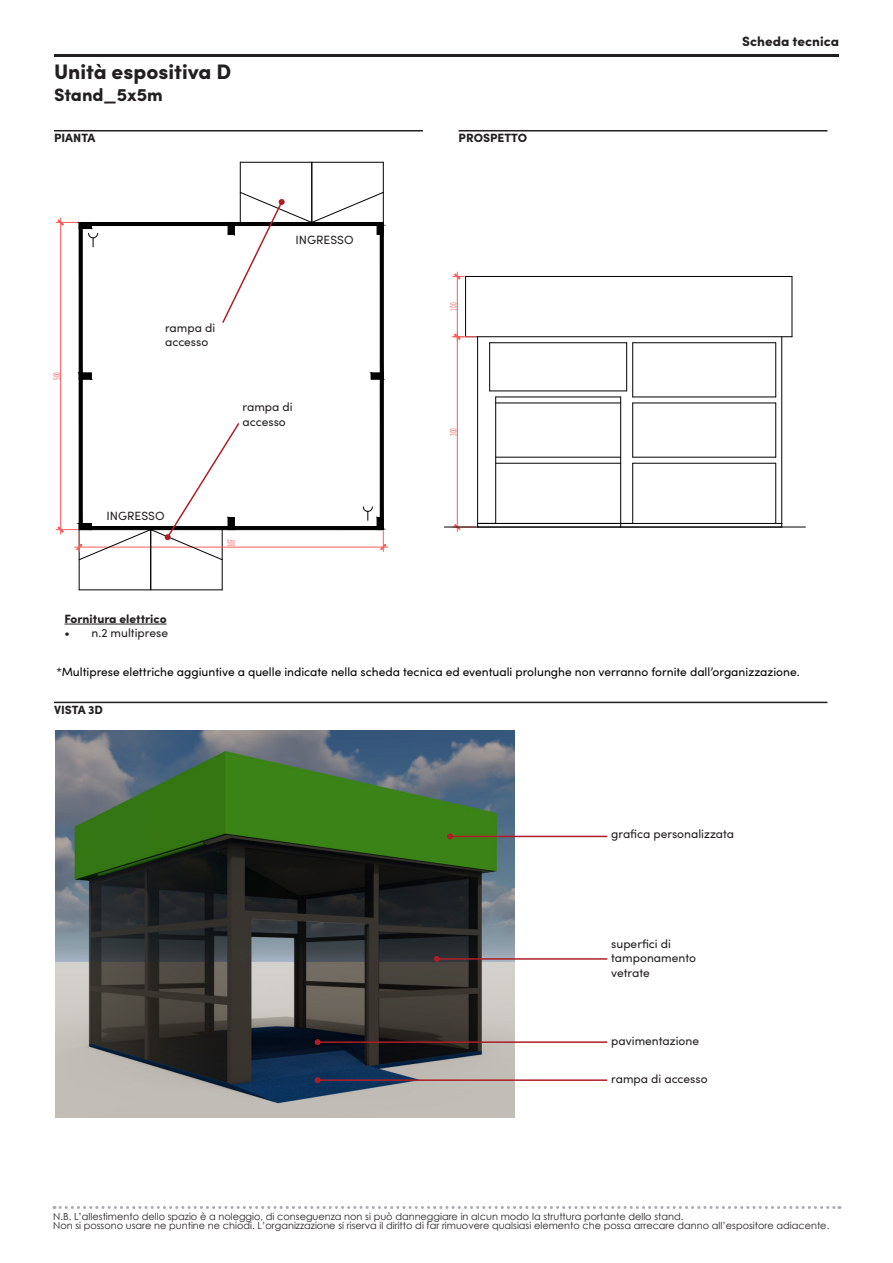
<style>
.page{position:relative;width:893px;height:1263px;background:#fff}
.page>*{position:absolute;margin:0;border:0;box-sizing:border-box;transform-origin:0 0}
.t1{font:900 21px "Sofia Pro";color:#231f20}
.t2{font:900 18px "Sofia Pro";color:#231f20}
.t3{font:900 13.5px "Sofia Pro";color:#231f20}
.t4{font:12px/14.4px "Sofia Pro";color:#231f20}
.t5{font:12px "Sofia Pro";color:#000}
.t6{font:900 12px "Sofia Pro";color:#231f20}
.t7{font:9.75px/9px "Century Gothic";color:#231f20}
.t8{font:8.25px "Verdana";color:#ff5c5c;scale:.5 1}
</style>
<div class="page">
<hr style="left:54px;top:54px;width:785px;height:3px;background:#231f20">
<svg style="left:54px;top:1206px;width:786px;height:3px"></svg>
<hr style="left:79px;top:590px;width:143px;height:1px;background:#000">
<hr style="left:75px;top:547px;width:313px;height:1px;background:#ff5c5c">
<img style="left:55px;top:730px;width:459px;height:387px">
<hr style="left:54px;top:130px;width:369px;height:1px;background:#231f20">
<hr style="left:459px;top:130px;width:368px;height:1px;background:#231f20">
<hr style="left:450px;top:836px;width:157px;height:1px;background:#ae1e26">
<svg style="left:447px;top:833px;width:6px;height:6px"></svg>
<hr style="left:437px;top:958px;width:170px;height:2px;background:#ae1e26">
<svg style="left:434px;top:956px;width:6px;height:6px"></svg>
<hr style="left:54px;top:702px;width:773px;height:1px;background:#231f20">
<hr style="left:318px;top:1079px;width:289px;height:2px;background:#ae1e26">
<svg style="left:315px;top:1077px;width:6px;height:6px"></svg>
<hr style="left:318px;top:1041px;width:289px;height:2px;background:#ae1e26">
<svg style="left:315px;top:1039px;width:6px;height:6px"></svg>
<hr style="left:65px;top:624px;width:102px;height:1px;background:#231f20">
<hr style="left:466px;top:276px;width:326px;height:1px;background:#000">
<hr style="left:792px;top:276px;width:1px;height:61px;background:#000">
<hr style="left:466px;top:336px;width:326px;height:1px;background:#000">
<hr style="left:465px;top:276px;width:1px;height:61px;background:#000">
<hr style="left:478px;top:523px;width:304px;height:1px;background:#000">
<hr style="left:775px;top:463px;width:1px;height:60px;background:#000">
<hr style="left:775px;top:403px;width:1px;height:54px;background:#000">
<hr style="left:775px;top:343px;width:1px;height:54px;background:#000">
<hr style="left:633px;top:342px;width:143px;height:1px;background:#000">
<hr style="left:633px;top:463px;width:143px;height:1px;background:#000">
<hr style="left:633px;top:457px;width:143px;height:1px;background:#000">
<hr style="left:781px;top:337px;width:1px;height:186px;background:#000">
<hr style="left:477px;top:337px;width:1px;height:186px;background:#000">
<hr style="left:495px;top:397px;width:1px;height:126px;background:#000">
<hr style="left:496px;top:397px;width:125px;height:1px;background:#000">
<hr style="left:620px;top:397px;width:1px;height:126px;background:#000">
<svg style="left:620px;top:524px;width:13px;height:3px"></svg>
<hr style="left:632px;top:463px;width:1px;height:60px;background:#000">
<hr style="left:632px;top:403px;width:1px;height:54px;background:#000">
<hr style="left:633px;top:403px;width:143px;height:1px;background:#000">
<hr style="left:489px;top:343px;width:1px;height:48px;background:#000">
<hr style="left:490px;top:342px;width:137px;height:1px;background:#000">
<hr style="left:626px;top:343px;width:1px;height:48px;background:#000">
<hr style="left:490px;top:391px;width:137px;height:1px;background:#000">
<hr style="left:633px;top:397px;width:143px;height:1px;background:#000">
<hr style="left:632px;top:343px;width:1px;height:54px;background:#000">
<hr style="left:496px;top:463px;width:125px;height:1px;background:#000">
<hr style="left:496px;top:403px;width:125px;height:1px;background:#000">
<hr style="left:496px;top:457px;width:125px;height:1px;background:#000">
<hr style="left:457px;top:332px;width:1px;height:200px;background:#ff5c5c">
<svg style="left:453px;top:523px;width:43px;height:7px"></svg>
<hr style="left:457px;top:272px;width:1px;height:69px;background:#ff5c5c">
<svg style="left:453px;top:333px;width:23px;height:7px"></svg>
<svg style="left:453px;top:273px;width:11px;height:7px"></svg>
<hr style="left:444px;top:527px;width:361px;height:1px;background:#000">
<svg style="left:56px;top:161px;width:330px;height:429px"></svg>
<p class="t1" style="left:54px;top:55px;width:179px">Unità espositiva D</p>
<p class="t2" style="left:54px;top:80px;width:110px">Stand_5x5m</p>
<p class="t6" style="left:54px;top:129px;width:43px">PIANTA</p>
<p class="t6" style="left:459px;top:129px;width:70px">PROSPETTO</p>
<p class="t8" style="left:51px;top:380px;width:17px;rotate:-90deg">500</p>
<p class="t4" style="left:296px;top:232px;width:60px">INGRESSO</p>
<p class="t4" style="left:165px;top:320px;width:52px">rampa di</p>
<p class="t4" style="left:165px;top:334px;width:45px">accesso</p>
<p class="t4" style="left:243px;top:399px;width:52px">rampa di</p>
<p class="t4" style="left:243px;top:414px;width:45px">accesso</p>
<p class="t4" style="left:107px;top:508px;width:60px">INGRESSO</p>
<p class="t8" style="left:227px;top:538px;width:17px">500</p>
<p class="t8" style="left:448px;top:311px;width:17px;rotate:-90deg">100</p>
<p class="t8" style="left:448px;top:436px;width:17px;rotate:-90deg">300</p>
<h3 class="t3" style="left:742px;top:31px;width:98px">Scheda tecnica</h3>
<p class="t6" style="left:65px;top:609px;width:104px">Fornitura elettrico</p>
<p class="t4" style="left:65px;top:625px;width:105px">• n.2 multiprese</p>
<p class="t5" style="left:56px;top:663px;width:745px">*Multiprese elettriche aggiuntive a quelle indicate nella scheda tecnica ed eventuali prolunghe non verranno fornite dall’organizzazione.</p>
<p class="t6" style="left:54px;top:700px;width:51px">VISTA 3D</p>
<p class="t4" style="left:611px;top:826px;width:125px">grafica personalizzata</p>
<p class="t4" style="left:611px;top:936px;width:86px">superfici di tamponamento vetrate</p>
<p class="t4" style="left:611px;top:1033px;width:89px">pavimentazione</p>
<p class="t4" style="left:611px;top:1071px;width:98px">rampa di accesso</p>
<p class="t7" style="left:53px;top:1212px;width:778px">N.B. L’allestimento dello spazio è a noleggio, di conseguenza non si può danneggiare in alcun modo la struttura portante dello stand.<br>Non si possono usare ne puntine ne chiodi. L’organizzazione si riserva il diritto di far rimuovere qualsiasi elemento che possa arrecare danno all’espositore adiacente.</p>
</div>
